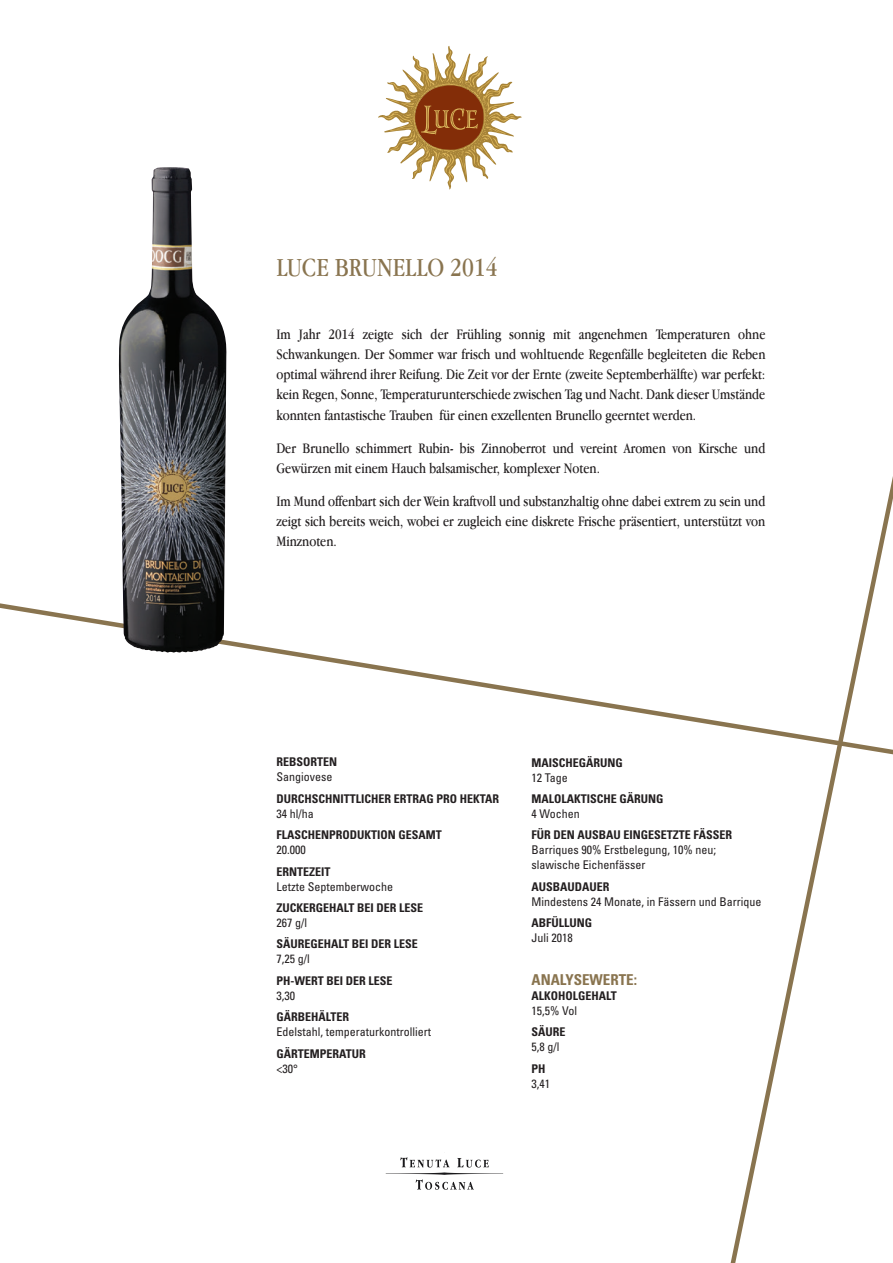
<style>
.page{position:relative;width:893px;height:1263px;background:#fff}
.page>*{position:absolute;margin:0;border:0;box-sizing:border-box;transform-origin:0 0}
.t1{font:27px "Apple Garamond";color:#89744f}
.t2{font:15px/20.2px "Apple Garamond";color:#231f20;text-align:justify}
.t3{font:700 condensed 15px "Univers";color:#89744f}
.t4{font:700 condensed 12px "Univers";color:#231f20}
.t5{font:condensed 12px/15px "Univers";color:#231f20}
</style>
<div class="page">
<svg style="left:378px;top:46px;width:144px;height:143px"></svg>
<svg style="left:386px;top:1157px;width:117px;height:33px"></svg>
<svg style="left:0;top:603px;width:723px;height:124px"></svg>
<svg style="left:723px;top:476px;width:170px;height:787px"></svg>
<img style="left:118px;top:167px;width:109px;height:485px">
<h1 class="t1" style="left:276px;top:251px;width:223px">LUCE BRUNELLO 2014</h1>
<p class="t2" style="left:276px;top:323px;width:491px">Im Jahr 2014 zeigte sich der Frühling sonnig mit angenehmen Temperaturen ohne Schwankungen. Der Sommer war frisch und wohltuende Regenfälle begleiteten die Reben optimal während ihrer Reifung. Die Zeit vor der Ernte (zweite Septemberhälfte) war perfekt: kein Regen, Sonne, Temperaturunterschiede zwischen Tag und Nacht. Dank dieser Umstände konnten fantastische Trauben für einen exzellenten Brunello geerntet werden.</p>
<p class="t2" style="left:276px;top:437px;width:491px">Der Brunello schimmert Rubin- bis Zinnoberrot und vereint Aromen von Kirsche und<br>Gewürzen mit einem Hauch balsamischer, komplexer Noten.</p>
<p class="t2" style="left:276px;top:491px;width:490px">Im Mund offenbart sich der Wein kraftvoll und substanzhaltig ohne dabei extrem zu sein und zeigt sich bereits weich, wobei er zugleich eine diskrete Frische präsentiert, unterstützt von Minznoten.</p>
<p class="t4" style="left:276px;top:755px;width:62px">REBSORTEN</p>
<p class="t5" style="left:276px;top:769px;width:57px">Sangiovese</p>
<p class="t4" style="left:276px;top:791px;width:224px">DURCHSCHNITTLICHER ERTRAG PRO HEKTAR</p>
<p class="t5" style="left:276px;top:806px;width:39px">34 hl/ha</p>
<p class="t4" style="left:276px;top:828px;width:167px">FLASCHENPRODUKTION GESAMT</p>
<p class="t5" style="left:276px;top:842px;width:31px">20.000</p>
<p class="t4" style="left:276px;top:864px;width:56px">ERNTEZEIT</p>
<p class="t5" style="left:276px;top:879px;width:118px">Letzte Septemberwoche</p>
<p class="t4" style="left:276px;top:900px;width:148px">ZUCKERGEHALT BEI DER LESE</p>
<p class="t5" style="left:276px;top:915px;width:32px">267 g/l</p>
<p class="t4" style="left:276px;top:937px;width:143px">SÄUREGEHALT BEI DER LESE</p>
<p class="t5" style="left:276px;top:951px;width:35px">7,25 g/l</p>
<p class="t4" style="left:276px;top:973px;width:118px">PH-WERT BEI DER LESE</p>
<p class="t5" style="left:276px;top:988px;width:20px">3,30</p>
<p class="t4" style="left:276px;top:1009px;width:74px">GÄRBEHÄLTER</p>
<p class="t5" style="left:276px;top:1024px;width:156px">Edelstahl, temperaturkontrolliert</p>
<p class="t4" style="left:276px;top:1046px;width:91px">GÄRTEMPERATUR</p>
<p class="t5" style="left:276px;top:1060px;width:23px">&lt;30°</p>
<p class="t4" style="left:531px;top:755px;width:93px">MAISCHEGÄRUNG</p>
<p class="t5" style="left:531px;top:769px;width:38px">12 Tage</p>
<p class="t4" style="left:531px;top:791px;width:133px">MALOLAKTISCHE GÄRUNG</p>
<p class="t5" style="left:531px;top:806px;width:50px">4 Wochen</p>
<p class="t4" style="left:531px;top:828px;width:202px">FÜR DEN AUSBAU EINGESETZTE FÄSSER</p>
<p class="t5" style="left:531px;top:842px;width:186px">Barriques 90% Erstbelegung, 10% neu; slawische Eichenfässer</p>
<p class="t4" style="left:531px;top:879px;width:79px">AUSBAUDAUER</p>
<p class="t5" style="left:531px;top:894px;width:231px">Mindestens 24 Monate, in Fässern und Barrique</p>
<p class="t4" style="left:531px;top:915px;width:62px">ABFÜLLUNG</p>
<p class="t5" style="left:531px;top:930px;width:43px">Juli 2018</p>
<p class="t3" style="left:531px;top:970px;width:107px">ANALYSEWERTE:</p>
<p class="t4" style="left:531px;top:988px;width:87px">ALKOHOLGEHALT</p>
<p class="t5" style="left:531px;top:1003px;width:47px">15,5% Vol</p>
<p class="t4" style="left:531px;top:1024px;width:36px">SÄURE</p>
<p class="t5" style="left:531px;top:1039px;width:29px">5,8 g/l</p>
<p class="t4" style="left:531px;top:1061px;width:16px">PH</p>
<p class="t5" style="left:531px;top:1075px;width:20px">3,41</p>
</div>
